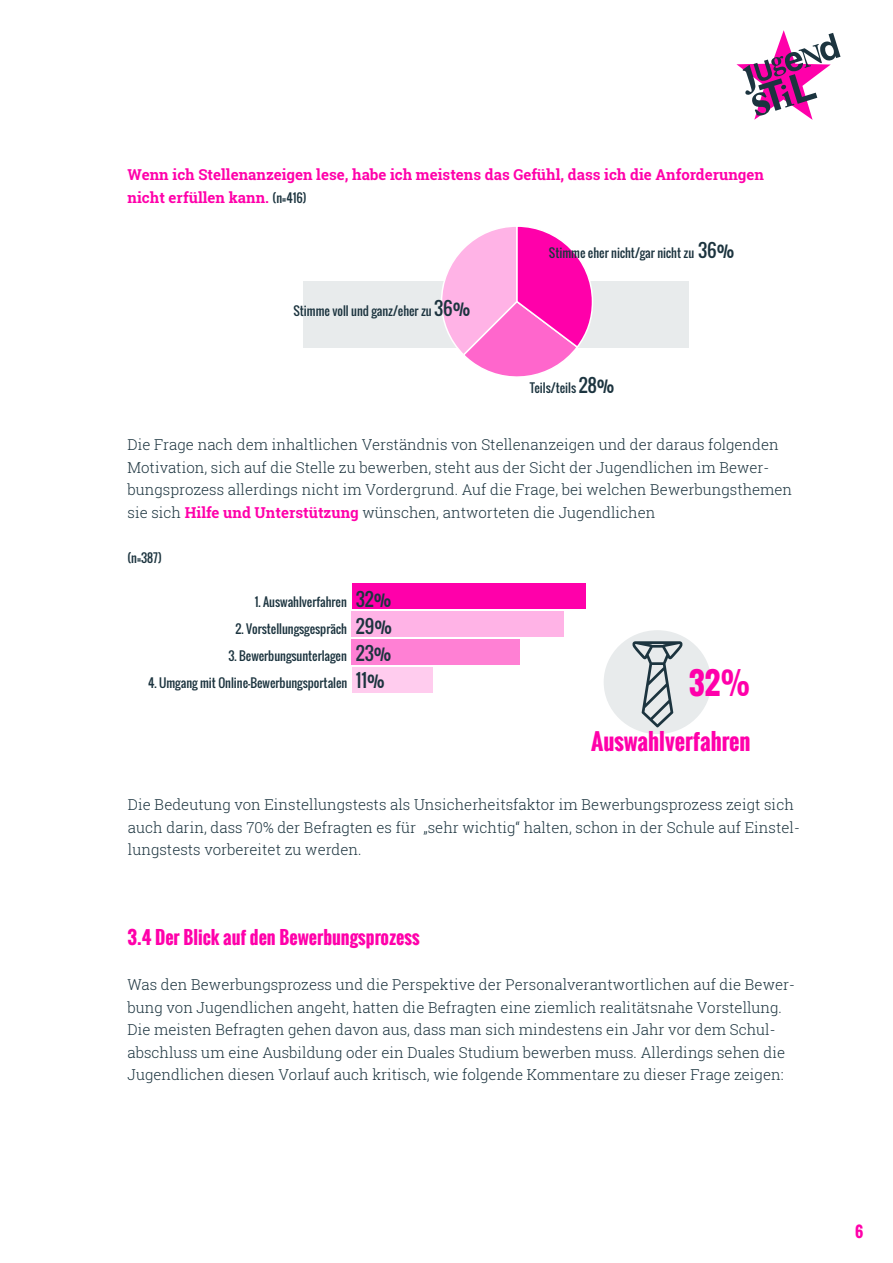
<style>
.page{position:relative;width:893px;height:1263px;background:#fff}
.page>*{position:absolute;margin:0;border:0;box-sizing:border-box;transform-origin:0 0}
.t1{font:700 30px "Oswald";color:#f0a}
.t2{font:700 22.5px "Oswald";color:#f0a}
.t3{font:700 18px "Oswald";color:#f0a}
.t4{font:300 15px/22.5px "Roboto Slab";color:#1c343f}
.t5{font:700 15px/22.5px "Roboto Slab";color:#f0a}
.t6{font:700 15px "Oswald";color:#f0a}
.t7{font:12px "Oswald";color:#1c343f}
.s1{font-family:"Oswald";font-weight:400;font-size:12px;color:#1c343f}
.s2{font-size:18px}
.s3{font-weight:700;color:#f0a}
</style>
<div class="page">
<svg style="left:736px;top:30px;width:104px;height:90px"></svg>
<div style="left:352px;top:667px;width:80px;height:25px;background:#fce"></div>
<div style="left:352px;top:639px;width:168px;height:25px;background:#ff80d4"></div>
<div style="left:352px;top:611px;width:212px;height:25px;background:#ffb3e6"></div>
<div style="left:352px;top:583px;width:234px;height:25px;background:#f0a"></div>
<div style="left:604px;top:630px;width:107px;height:104px;background:#e8ebec;border-radius:50%"></div>
<svg style="left:632px;top:641px;width:51px;height:86px"></svg>
<div style="left:303px;top:281px;width:386px;height:67px;background:#e8ebec"></div>
<svg style="left:441px;top:226px;width:152px;height:151px"></svg>
<p class="t5" style="left:128px;top:163px;width:638px">Wenn ich Stellenanzeigen lese, habe ich meistens das Gefühl, dass ich die Anforderungen nicht erfüllen kann. <span class="s1">(n=416)</span></p>
<p class="t7" style="left:293px;top:301px;width:178px">Stimme voll und ganz/eher zu <span class="s2">36%</span></p>
<p class="t7" style="left:549px;top:243px;width:187px">Stimme eher nicht/gar nicht zu <span class="s2">36%</span></p>
<p class="t7" style="left:530px;top:379px;width:86px">Teils/teils <span class="s2">28%</span></p>
<p class="t4" style="left:128px;top:433px;width:666px">Die Frage nach dem inhaltlichen Verständnis von Stellenanzeigen und der daraus folgenden Motivation, sich auf die Stelle zu bewerben, steht aus der Sicht der Jugendlichen im Bewer&shy;bungsprozess allerdings nicht im Vordergrund. Auf die Frage, bei welchen Bewerbungsthemen sie sich <span class="s3">Hilfe und Unterstützung</span> wünschen, antworteten die Jugendlichen</p>
<p class="t7" style="left:128px;top:548px;width:36px">(n=387)</p>
<p class="t7" style="left:255px;top:593px;width:138px">1. Auswahlverfahren <span class="s2">32%</span></p>
<p class="t7" style="left:235px;top:620px;width:158px">2. Vorstellungsgespräch <span class="s2">29%</span></p>
<p class="t7" style="left:228px;top:647px;width:164px">3. Bewerbungsunterlagen <span class="s2">23%</span></p>
<p class="t7" style="left:148px;top:674px;width:238px">4. Umgang mit Online-Bewerbungsportalen <span class="s2">11%</span></p>
<h1 class="t1" style="left:689px;top:660px;width:63px">32%</h1>
<h2 class="t2" style="left:591px;top:724px;width:161px">Auswahlverfahren</h2>
<p class="t4" style="left:128px;top:793px;width:673px">Die Bedeutung von Einstellungstests als Unsicherheitsfaktor im Bewerbungsprozess zeigt sich auch darin, dass 70% der Befragten es für „sehr wichtig“ halten, schon in der Schule auf Einstel&shy;lungstests vorbereitet zu werden.</p>
<p class="t3" style="left:128px;top:924px;width:294px">3.4 Der Blick auf den Bewerbungsprozess</p>
<p class="t4" style="left:128px;top:973px;width:669px">Was den Bewerbungsprozess und die Perspektive der Personalverantwortlichen auf die Bewer&shy;bung von Jugendlichen angeht, hatten die Befragten eine ziemlich realitätsnahe Vorstellung.<br>Die meisten Befragten gehen davon aus, dass man sich mindestens ein Jahr vor dem Schul&shy;abschluss um eine Ausbildung oder ein Duales Studium bewerben muss. Allerdings sehen die Jugendlichen diesen Vorlauf auch kritisch, wie folgende Kommentare zu dieser Frage zeigen:</p>
<p class="t6" style="left:855px;top:1220px;width:10px">6</p>
</div>
